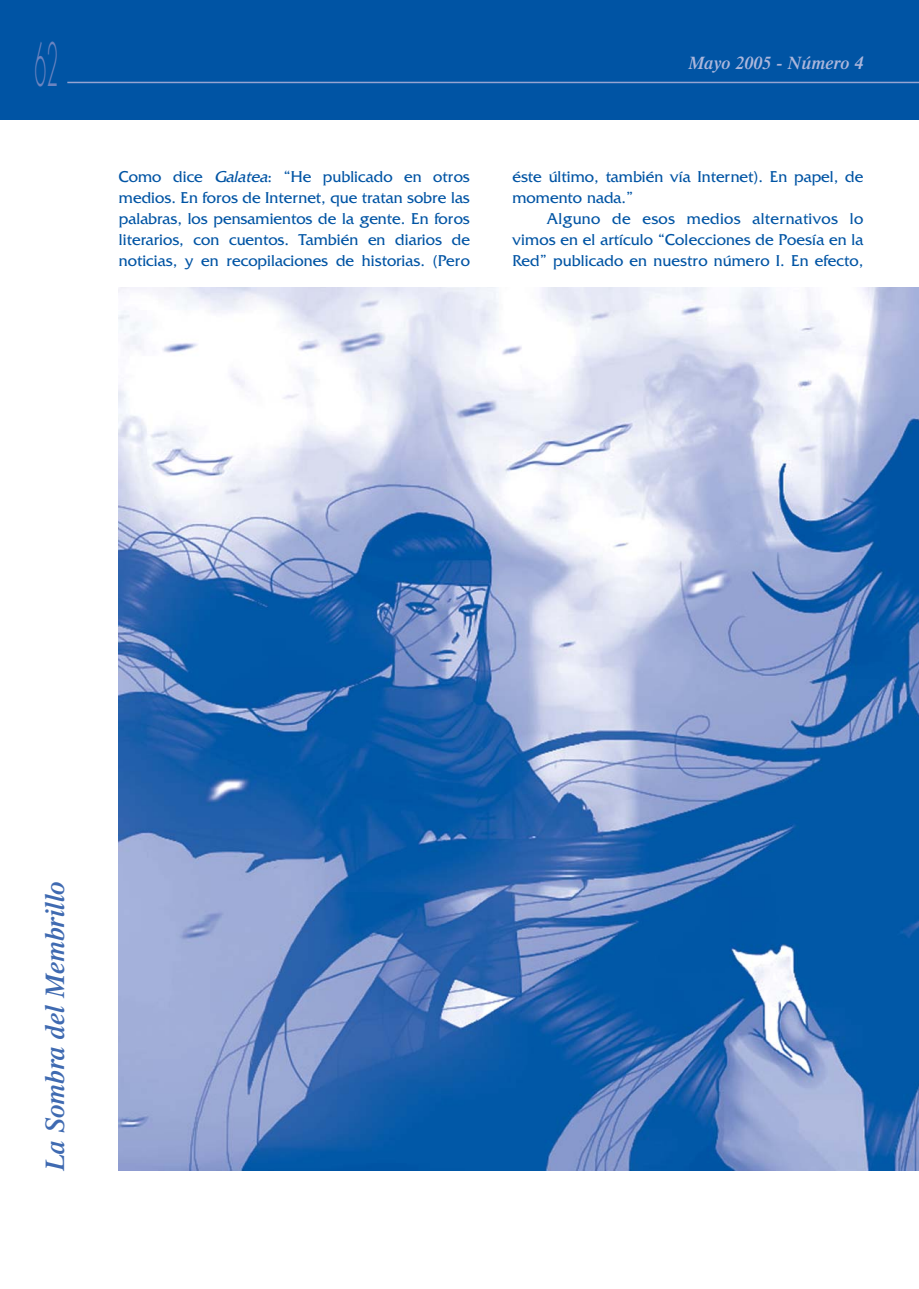
<style>
.page{position:relative;width:919px;height:1289px;background:#fff}
.page>*{position:absolute;margin:0;border:0;box-sizing:border-box;transform-origin:0 0}
.t1{font:300 58.2px "Futura";color:#6c84c0;scale:.33 1}
.t2{font:italic 600 27px "Times";color:#3f6ab1}
.t3{font:italic 600 18px "Times";color:#adb7dc}
.t4{font:16.5px/21px "Friz Quadrata";color:#0054a4;text-align:justify}
.s1{font-style:italic}
</style>
<div class="page">
<div style="left:1px;top:1px;width:917px;height:119px;background:#0054a4"></div>
<hr style="left:67px;top:82px;width:851px;height:1px;background:#96a4d2">
<img style="left:119px;top:288px;width:799px;height:882px">
<h1 class="t1" style="left:34px;top:38px;width:74px">62</h1>
<p class="t3" style="left:688px;top:56px;width:176px">Mayo 2005 - Número 4</p>
<p class="t4" style="left:119px;top:168px;width:352px">Como dice <span class="s1">Galatea</span>: “He publicado en otros medios. En foros de Internet, que tratan sobre las palabras, los pensamientos de la gente. En foros literarios, con cuentos. También en diarios de noticias, y en recopilaciones de historias. (Pero</p>
<p class="t4" style="left:512px;top:168px;width:352px">éste último, también vía Internet). En papel, de momento nada.”</p>
<p class="t4" style="left:512px;top:210px;width:352px;text-indent:34px">Alguno de esos medios alternativos lo vimos en el artículo “Colecciones de Poesía en la Red” publicado en nuestro número I. En efecto,</p>
<h2 class="t2" style="left:45px;top:1170px;width:291px;rotate:-90deg">La Sombra del Membrillo</h2>
</div>
